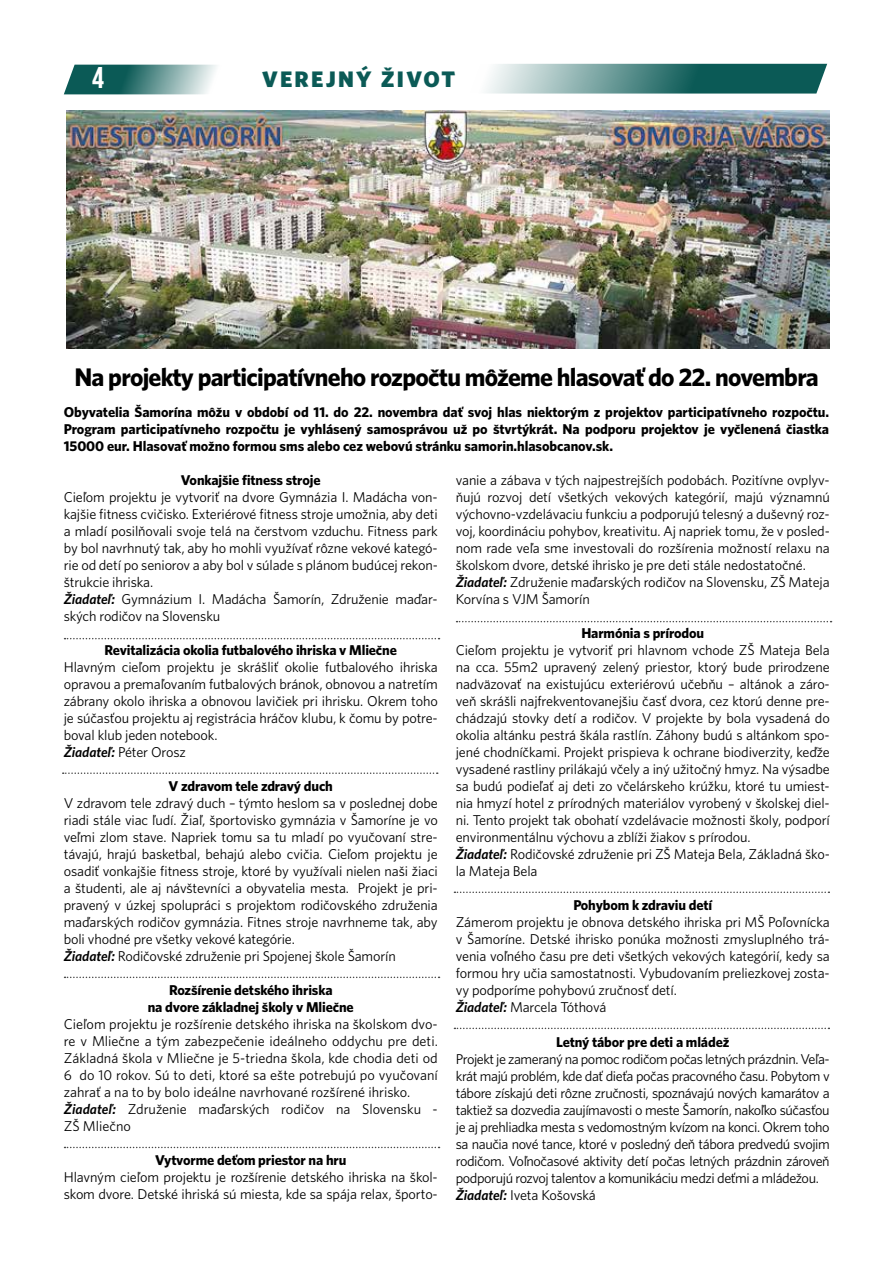
<style>
.page{position:relative;width:893px;height:1263px;background:#fff}
.page>*{position:absolute;margin:0;border:0;box-sizing:border-box;transform-origin:0 0}
.t1{font:30px "Bebas Neue";color:#fff}
.t2{font:25.5px "Whitney CE Bold";letter-spacing:-.03em;color:#000}
.t3{font:22.5px "Whitney CE Black";letter-spacing:.1em;color:#0b5a56}
.t4{font:14.25px/17px "Whitney C Ebook";letter-spacing:-.01em;color:#000}
.t5{font:14.25px/17px "Whitney CE Bold";letter-spacing:-.01em;color:#000;text-align:center}
.t6{font:14.25px/17px "Whitney C Ebook";letter-spacing:-.03em;color:#000}
.s1{font-family:"Whitney CE Semibold";font-style:italic}
</style>
<div class="page">
<svg style="left:64px;top:65px;width:153px;height:29px;background:#5e928f"></svg>
<svg style="left:486px;top:64px;width:341px;height:30px;background:#5a8f8d"></svg>
<img style="left:66px;top:111px;width:763px;height:238px">
<svg style="left:65px;top:638px;width:375px;height:1px"></svg>
<svg style="left:63px;top:772px;width:375px;height:2px"></svg>
<svg style="left:65px;top:976px;width:375px;height:2px"></svg>
<svg style="left:65px;top:1147px;width:375px;height:1px"></svg>
<svg style="left:457px;top:621px;width:374px;height:1px"></svg>
<svg style="left:454px;top:891px;width:375px;height:2px"></svg>
<svg style="left:454px;top:1028px;width:375px;height:1px"></svg>
<h1 class="t1" style="left:92px;top:61px;width:13px">4</h1>
<h3 class="t3" style="left:262px;top:65px;width:195px">VEREJNÝ ŽIVOT</h3>
<h2 class="t2" style="left:74px;top:362px;width:746px">Na projekty participatívneho rozpočtu môžeme hlasovať do 22. novembra</h2>
<p class="t5" style="left:64px;top:403px;width:767px;text-align:justify">Obyvatelia Šamorína môžu v období od 11. do 22. novembra dať svoj hlas niektorým z projektov participatívneho rozpočtu.<br>Program participatívneho rozpočtu je vyhlásený samosprávou už po štvrtýkrát. Na podporu projektov je vyčlenená čiastka 15000 eur. Hlasovať možno formou sms alebo cez webovú stránku samorin.hlasobcanov.sk.</p>
<p class="t5" style="left:181px;top:471px;width:141px">Vonkajšie fitness stroje</p>
<p class="t4" style="left:64px;top:488px;width:376px">Cieľom projektu je vytvoriť na dvore Gymnázia I. Madácha von&shy;kajšie fitness cvičisko. Exteriérové fitness stroje umožnia, aby deti a mladí posilňovali svoje telá na čerstvom vzduchu. Fitness park by bol navrhnutý tak, aby ho mohli využívať rôzne vekové kategó&shy;rie od detí po seniorov a aby bol v súlade s plánom budúcej rekon&shy;štrukcie ihriska.<br><span class="s1">Žiadateľ:</span> Gymnázium I. Madácha Šamorín, Združenie maďar&shy;ských rodičov na Slovensku</p>
<p class="t5" style="left:105px;top:641px;width:294px">Revitalizácia okolia futbalového ihriska v Mliečne</p>
<p class="t4" style="left:64px;top:658px;width:376px">Hlavným cieľom projektu je skrášliť okolie futbalového ihriska opravou a premaľovaním futbalových bránok, obnovou a natretím zábrany okolo ihriska a obnovou lavičiek pri ihrisku. Okrem toho je súčasťou projektu aj registrácia hráčov klubu, k čomu by potre&shy;boval klub jeden notebook.<br><span class="s1">Žiadateľ:</span> Péter Orosz</p>
<p class="t5" style="left:169px;top:777px;width:166px">V zdravom tele zdravý duch</p>
<p class="t4" style="left:64px;top:794px;width:376px">V zdravom tele zdravý duch – týmto heslom sa v poslednej dobe riadi stále viac ľudí. Žiaľ, športovisko gymnázia v Šamoríne je vo veľmi zlom stave. Napriek tomu sa tu mladí po vyučovaní stre&shy;távajú, hrajú basketbal, behajú alebo cvičia. Cieľom projektu je osadiť vonkajšie fitness stroje, ktoré by využívali nielen naši žiaci a študenti, ale aj návštevníci a obyvatelia mesta. Projekt je pri&shy;pravený v úzkej spolupráci s projektom rodičovského združenia maďarských rodičov gymnázia. Fitnes stroje navrhneme tak, aby boli vhodné pre všetky vekové kategórie.<br><span class="s1">Žiadateľ:</span> Rodičovské združenie pri Spojenej škole Šamorín</p>
<p class="t5" style="left:148px;top:981px;width:208px">Rozšírenie detského ihriska<br>na dvore základnej školy v Mliečne</p>
<p class="t4" style="left:64px;top:1016px;width:376px">Cieľom projektu je rozšírenie detského ihriska na školskom dvo&shy;re v Mliečne a tým zabezpečenie ideálneho oddychu pre deti.<br>Základná škola v Mliečne je 5-triedna škola, kde chodia deti od 6 do 10 rokov. Sú to deti, ktoré sa ešte potrebujú po vyučovaní zahrať a na to by bolo ideálne navrhované rozšírené ihrisko.<br><span class="s1">Žiadateľ:</span> Združenie maďarských rodičov na Slovensku - ZŠ Mliečno</p>
<p class="t5" style="left:155px;top:1152px;width:193px">Vytvorme deťom priestor na hru</p>
<p class="t4" style="left:64px;top:1169px;width:376px">Hlavným cieľom projektu je rozšírenie detského ihriska na škol&shy;skom dvore. Detské ihriská sú miesta, kde sa spája relax, športo-</p>
<p class="t4" style="left:456px;top:471px;width:376px">vanie a zábava v tých najpestrejších podobách. Pozitívne ovplyv&shy;ňujú rozvoj detí všetkých vekových kategórií, majú významnú výchovno-vzdelávaciu funkciu a podporujú telesný a duševný roz&shy;voj, koordináciu pohybov, kreativitu. Aj napriek tomu, že v posled&shy;nom rade veľa sme investovali do rozšírenia možností relaxu na školskom dvore, detské ihrisko je pre deti stále nedostatočné.<br><span class="s1">Žiadateľ:</span> Združenie maďarských rodičov na Slovensku, ZŠ Mateja Korvína s VJM Šamorín</p>
<p class="t5" style="left:581px;top:624px;width:124px">Harmónia s prírodou</p>
<p class="t4" style="left:456px;top:641px;width:376px">Cieľom projektu je vytvoriť pri hlavnom vchode ZŠ Mateja Bela na cca. 55m2 upravený zelený priestor, ktorý bude prirodzene nadväzovať na existujúcu exteriérovú učebňu – altánok a záro&shy;veň skrášli najfrekventovanejšiu časť dvora, cez ktorú denne pre&shy;chádzajú stovky detí a rodičov. V projekte by bola vysadená do okolia altánku pestrá škála rastlín. Záhony budú s altánkom spo&shy;jené chodníčkami. Projekt prispieva k ochrane biodiverzity, keďže vysadené rastliny prilákajú včely a iný užitočný hmyz. Na výsadbe sa budú podieľať aj deti zo včelárskeho krúžku, ktoré tu umiest&shy;nia hmyzí hotel z prírodných materiálov vyrobený v školskej diel&shy;ni. Tento projekt tak obohatí vzdelávacie možnosti školy, podporí environmentálnu výchovu a zblíži žiakov s prírodou.<br><span class="s1">Žiadateľ:</span> Rodičovské združenie pri ZŠ Mateja Bela, Základná ško&shy;la Mateja Bela</p>
<p class="t5" style="left:573px;top:897px;width:140px">Pohybom k zdraviu detí</p>
<p class="t4" style="left:456px;top:914px;width:376px">Zámerom projektu je obnova detského ihriska pri MŠ Poľovnícka v Šamoríne. Detské ihrisko ponúka možnosti zmysluplného trá&shy;venia voľného času pre deti všetkých vekových kategórií, kedy sa formou hry učia samostatnosti. Vybudovaním preliezkovej zosta&shy;vy podporíme pohybovú zručnosť detí.<br><span class="s1">Žiadateľ:</span> Marcela Tóthová</p>
<p class="t5" style="left:556px;top:1033px;width:175px">Letný tábor pre deti a mládež</p>
<p class="t6" style="left:456px;top:1050px;width:376px">Projekt je zameraný na pomoc rodičom počas letných prázdnin. Veľa&shy;krát majú problém, kde dať dieťa počas pracovného času. Pobytom v tábore získajú deti rôzne zručnosti, spoznávajú nových kamarátov a taktiež sa dozvedia zaujímavosti o meste Šamorín, nakoľko súčasťou je aj prehliadka mesta s vedomostným kvízom na konci. Okrem toho sa naučia nové tance, ktoré v posledný deň tábora predvedú svojim rodičom. Voľnočasové aktivity detí počas letných prázdnin zároveň podporujú rozvoj talentov a komunikáciu medzi deťmi a mládežou.<br><span class="s1">Žiadateľ:</span> Iveta Košovská</p>
</div>
